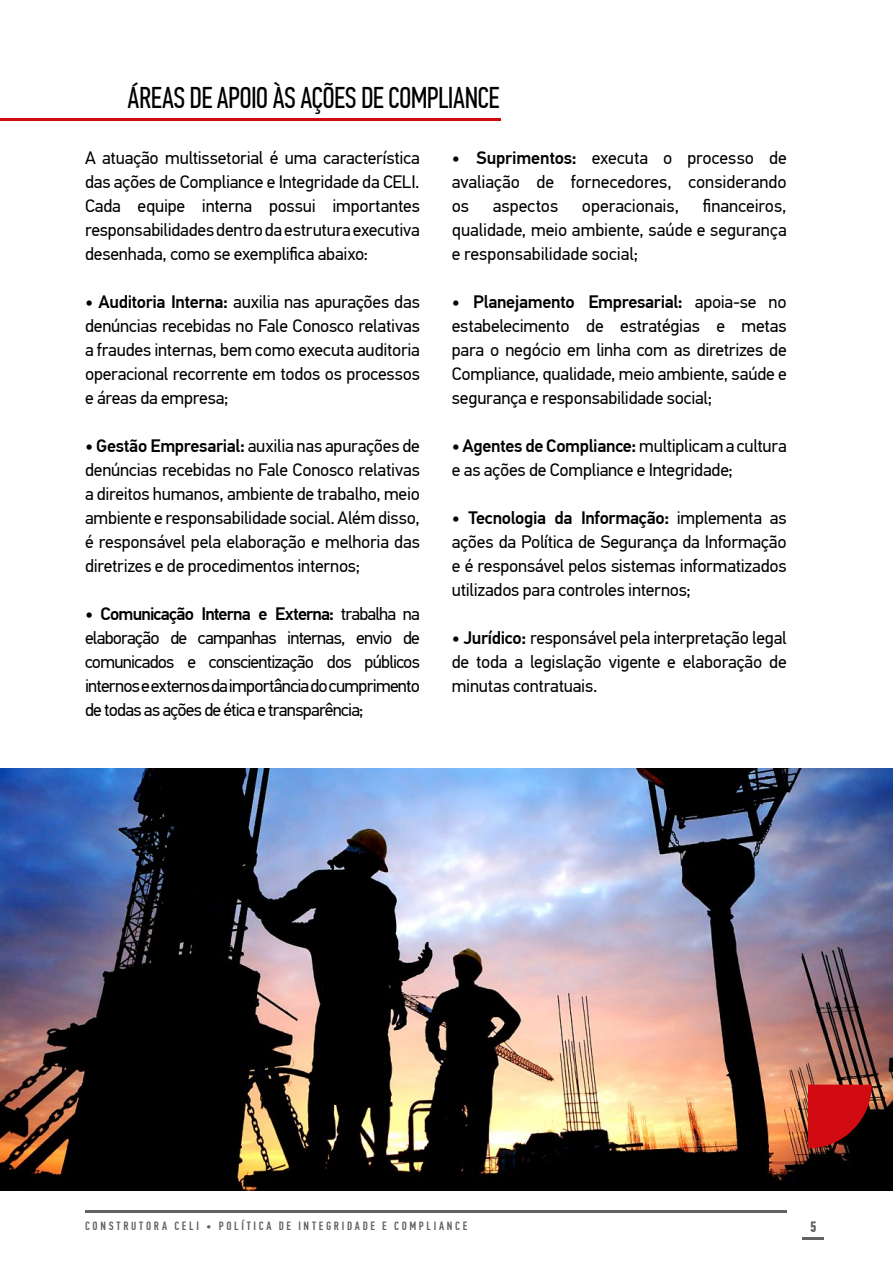
<style>
.page{position:relative;width:893px;height:1276px;background:#fff}
.page>*{position:absolute;margin:0;border:0;box-sizing:border-box;transform-origin:0 0}
.t1{font:30px "PF Din Text Comp Pro";letter-spacing:-.015em;color:#000}
.t2{font:18px/24px "PF Din Text Pro";letter-spacing:-.01em;color:#000;text-align:justify}
.t3{font:700 15px "PF Din Text Comp Pro";color:#646363}
.t4{font:500 12px "PF Din Text Comp Pro";letter-spacing:.225em;color:#646363}
.s1{font-weight:500}
</style>
<div class="page">
<hr style="left:85px;top:1210px;width:702px;height:2px;background:#646363">
<hr style="left:803px;top:1237px;width:21px;height:2px;background:#646363">
<img style="left:0;top:768px;width:893px;height:423px">
<hr style="left:0;top:118px;width:501px;height:2px;background:#d20a11">
<svg style="left:808px;top:1084px;width:64px;height:64px"></svg>
<h1 class="t1" style="left:128px;top:80px;width:373px">ÁREAS DE APOIO ÀS AÇÕES DE COMPLIANCE</h1>
<p class="t2" style="left:85px;top:146px;width:336px">A atuação multissetorial é uma característica das ações de Compliance e Integridade da CELI.<br>Cada equipe interna possui importantes responsabilidades dentro da estrutura executiva desenhada, como se exemplifica abaixo:</p>
<p class="t2" style="left:85px;top:290px;width:336px"><span class="s1">• Auditoria Interna:</span> auxilia nas apurações das denúncias recebidas no Fale Conosco relativas a fraudes internas, bem como executa auditoria operacional recorrente em todos os processos e áreas da empresa;</p>
<p class="t2" style="left:85px;top:433px;width:336px"><span class="s1">• Gestão Empresarial:</span> auxilia nas apurações de denúncias recebidas no Fale Conosco relativas a direitos humanos, ambiente de trabalho, meio ambiente e responsabilidade social. Além disso, é responsável pela elaboração e melhoria das diretrizes e de procedimentos internos;</p>
<p class="t2" style="left:85px;top:601px;width:336px"><span class="s1">• Comunicação Interna e Externa:</span> trabalha na elaboração de campanhas internas, envio de comunicados e conscientização dos públicos internos e externos da importância do cumprimento de todas as ações de ética e transparência;</p>
<p class="t2" style="left:452px;top:145px;width:336px"><span class="s1">• Suprimentos:</span> executa o processo de avaliação de fornecedores, considerando os</p>
<p class="t2" style="left:452px;top:193px;width:336px;text-indent:251px">financeiros, qualidade, meio ambiente, saúde e segurança e responsabilidade social;</p>
<p class="t2" style="left:452px;top:289px;width:336px"><span class="s1">• Planejamento Empresarial:</span> apoia-se no estabelecimento de estratégias e metas para o negócio em linha com as diretrizes de Compliance, qualidade, meio ambiente, saúde e segurança e responsabilidade social;</p>
<p class="t2" style="left:452px;top:433px;width:336px"><span class="s1">• Agentes de Compliance:</span> multiplicam a cultura e as ações de Compliance e Integridade;</p>
<p class="t2" style="left:452px;top:505px;width:336px"><span class="s1">• Tecnologia da Informação:</span> implementa as ações da Política de Segurança da Informação e é responsável pelos sistemas informatizados utilizados para controles internos;</p>
<p class="t2" style="left:452px;top:625px;width:336px"><span class="s1">• Jurídico:</span> responsável pela interpretação legal de toda a legislação vigente e elaboração de minutas contratuais.</p>
<p class="t2" style="left:493px;top:193px;width:67px">aspectos</p>
<p class="t2" style="left:582px;top:193px;width:99px">operacionais,</p>
<p class="t4" style="left:85px;top:1218px;width:384px">CONSTRUTORA CELI • POLÍTICA DE INTEGRIDADE E COMPLIANCE</p>
<p class="t3" style="left:810px;top:1217px;width:8px">5</p>
</div>
